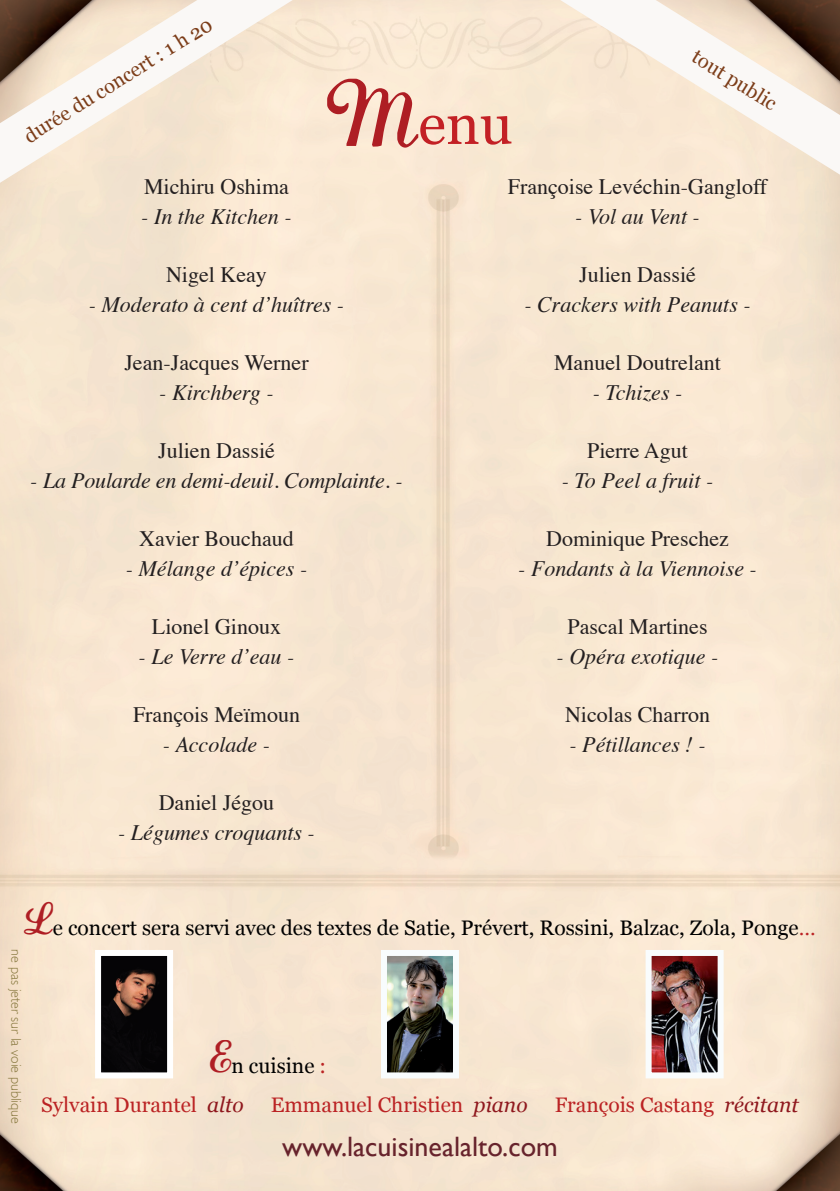
<style>
.page{position:relative;width:840px;height:1191px;background:#fff}
.page>*{position:absolute;margin:0;border:0;box-sizing:border-box;transform-origin:0 0}
.t1{font:57.2px "Georgia";color:#c32025}
.t2{font:28px "Gill Sans";color:#67232c}
.t3{font:italic 22px "Times";color:#231f20}
.t4{font:22px "Times";color:#231f20}
.t5{font:21px/38.4px "Georgia";color:#bb2324}
.t6{font:21px "Georgia";color:#000}
.t7{font:20px "Georgia";color:#7c3d19}
.t8{font:300 14px "Gill Sans";color:#86773d}
.s1{font-family:"Lauren Script";font-size:67.2px;color:#ae1e24}
.s2{font-style:normal}
.s3{font-family:"Lauren Script";font-size:33px;color:#af1e24}
.s4{color:#bb2324}
.s5{color:#000}
.s6{font-style:italic;color:#8f181e}
</style>
<div class="page">
<div style="left:0;top:0;width:839px;height:1191px;background:#f8e6d1"></div>
<img style="left:102px;top:957px;width:64px;height:114px">
<div style="left:95px;top:950px;width:78px;height:128px;border:6px solid #fff"></div>
<img style="left:388px;top:957px;width:63px;height:114px">
<div style="left:381px;top:950px;width:77px;height:128px;border:6px solid #f8fcfd"></div>
<img style="left:652px;top:957px;width:64px;height:114px">
<div style="left:645px;top:950px;width:78px;height:128px;border:6px solid #f9fcfd"></div>
<svg style="left:0;top:0;width:296px;height:204px;fill:#f7e7d0"></svg>
<svg style="left:556px;top:0;width:283px;height:204px;fill:#f9e8d2"></svg>
<p class="t7" style="left:19px;top:127px;width:219px;rotate:-32deg">durée du concert : 1 h 20</p>
<p class="t4" style="left:144px;top:166px;width:146px">Michiru Oshima</p>
<p class="t3" style="left:141px;top:198px;width:152px">- In the Kitchen -</p>
<p class="t7" style="left:700px;top:44px;width:97px;rotate:32deg">tout public</p>
<h1 class="t1" style="left:327px;top:90px;width:187px"><span class="s1">M</span>enu</h1>
<p class="t4" style="left:507px;top:166px;width:261px">Françoise Levéchin-Gangloff</p>
<p class="t3" style="left:575px;top:198px;width:126px">- Vol au Vent -</p>
<p class="t4" style="left:166px;top:254px;width:102px">Nigel Keay</p>
<p class="t3" style="left:89px;top:286px;width:257px">- Moderato à cent d’huîtres -</p>
<p class="t4" style="left:124px;top:342px;width:186px">Jean-Jacques Werner</p>
<p class="t3" style="left:159px;top:374px;width:116px">- Kirchberg -</p>
<p class="t4" style="left:158px;top:430px;width:118px">Julien Dassié</p>
<p class="t3" style="left:30px;top:462px;width:374px">- La Poularde en demi-deuil. Complainte<span class="s2">.</span> -</p>
<p class="t4" style="left:139px;top:518px;width:156px">Xavier Bouchaud</p>
<p class="t3" style="left:126px;top:550px;width:183px">- Mélange d’épices -</p>
<p class="t4" style="left:152px;top:606px;width:130px">Lionel Ginoux</p>
<p class="t3" style="left:138px;top:638px;width:157px">- Le Verre d’eau -</p>
<p class="t4" style="left:133px;top:694px;width:168px">François Meïmoun</p>
<p class="t3" style="left:163px;top:726px;width:109px">- Accolade -</p>
<p class="t4" style="left:159px;top:782px;width:117px">Daniel Jégou</p>
<p class="t3" style="left:118px;top:814px;width:198px">- Légumes croquants -</p>
<p class="t4" style="left:578px;top:254px;width:118px">Julien Dassié</p>
<p class="t3" style="left:524px;top:286px;width:228px">- Crackers with Peanuts -</p>
<p class="t4" style="left:553px;top:342px;width:168px">Manuel Doutrelant</p>
<p class="t3" style="left:592px;top:374px;width:91px">- Tchizes -</p>
<p class="t4" style="left:586px;top:430px;width:102px">Pierre Agut</p>
<p class="t3" style="left:561px;top:462px;width:153px">- To Peel a fruit -</p>
<p class="t4" style="left:546px;top:518px;width:184px">Dominique Preschez</p>
<p class="t3" style="left:518px;top:550px;width:240px">- Fondants à la Viennoise -</p>
<p class="t4" style="left:567px;top:606px;width:141px">Pascal Martines</p>
<p class="t3" style="left:556px;top:638px;width:163px">- Opéra exotique -</p>
<p class="t4" style="left:564px;top:694px;width:146px">Nicolas Charron</p>
<p class="t3" style="left:569px;top:726px;width:138px">- Pétillances ! -</p>
<p class="t6" style="left:24px;top:915px;width:792px"><span class="s3">L</span>e concert sera servi avec des textes de Satie, Prévert, Rossini, Balzac, Zola, Ponge<span class="s4">…</span></p>
<p class="t8" style="left:24px;top:949px;width:176px;rotate:90deg">ne pas jeter sur la voie publique</p>
<p class="t5" style="left:41px;top:1047px;width:758px;text-indent:169px"><span class="s3">E</span><span class="s5">n cuisine</span> :<br>Sylvain Durantel <span class="s6">alto</span> Emmanuel Christien <span class="s6">piano</span> François Castang <span class="s6">récitant</span></p>
<p class="t2" style="left:282px;top:1130px;width:277px">www.lacuisinealalto.com</p>
</div>
